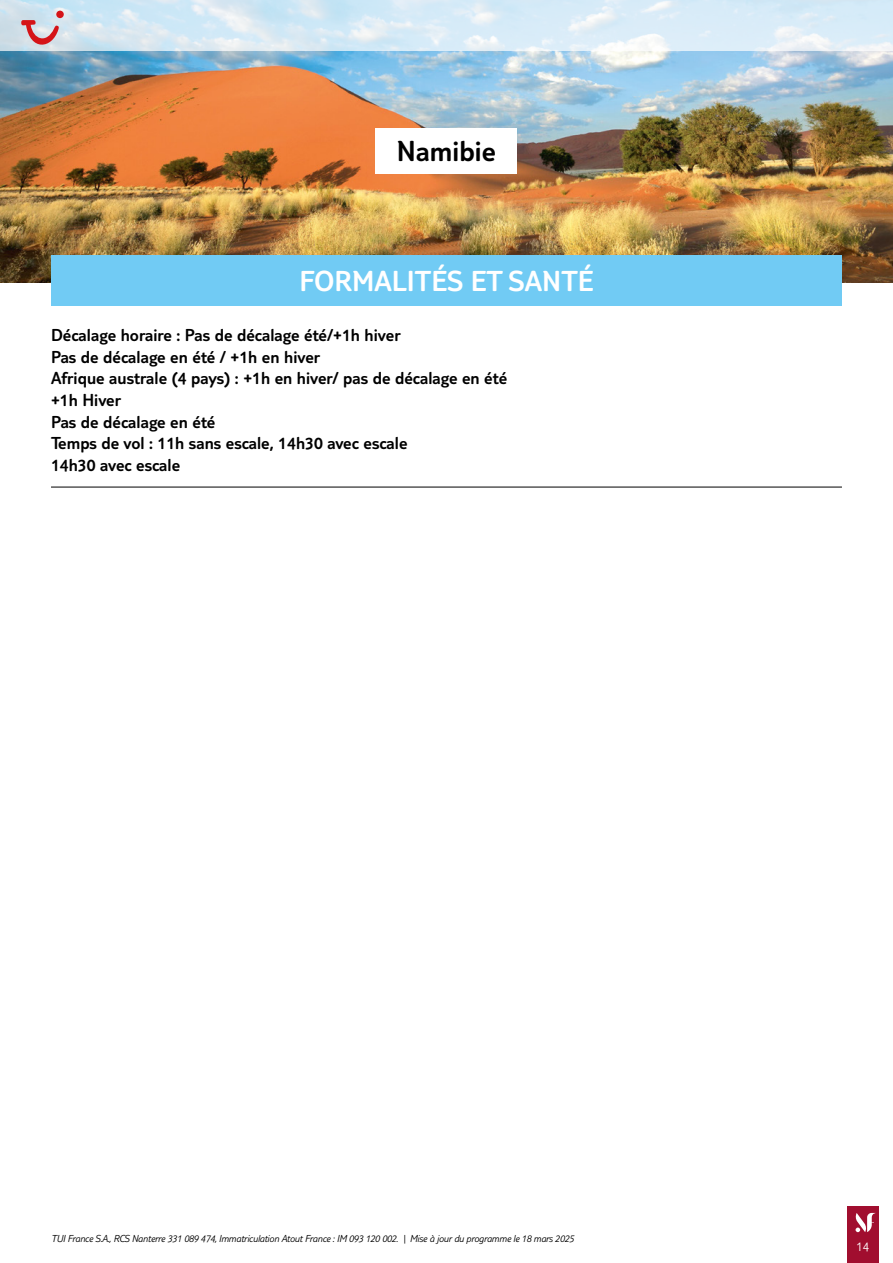
<style>
.page{position:relative;width:893px;height:1263px;background:#fff}
.page>*{position:absolute;margin:0;border:0;box-sizing:border-box;transform-origin:0 0}
.t1{font:300 30px "TUI Type";color:#fff}
.t2{font:300 30px "TUI Type";color:#000}
.t3{font:300 18px/21.6px "TUI Type";color:#000}
.t4{font:300 13.5px "TUI Type";color:#fff}
.t5{font:italic 300 10.5px "TUI Type";letter-spacing:-.02em;color:#000}
</style>
<div class="page">
<div style="left:847px;top:1206px;width:32px;height:57px;background:#a10e2f"></div>
<svg style="left:855px;top:1213px;width:21px;height:19px"></svg>
<img style="left:0;top:51px;width:893px;height:232px">
<svg style="left:0;top:0;width:893px;height:51px;background:#d9eaf5"></svg>
<div style="left:376px;top:128px;width:141px;height:46px;background:#fff"></div>
<hr style="left:51px;top:487px;width:791px;height:1px;background:#000">
<div style="left:51px;top:255px;width:791px;height:51px;background:#71cbf4"></div>
<svg style="left:21px;top:20px;width:38px;height:31px"></svg>
<div style="left:56px;top:11px;width:8px;height:7px;background:#d51317;border-radius:50%"></div>
<h1 class="t2" style="left:397px;top:134px;width:100px">Namibie</h1>
<h1 class="t1" style="left:299px;top:263px;width:295px">FORMALITÉS ET SANTÉ</h1>
<p class="t3" style="left:51px;top:324px;width:458px">Décalage horaire : Pas de décalage été/+1h hiver<br>Pas de décalage en été / +1h en hiver<br>Afrique australe (4 pays) : +1h en hiver/ pas de décalage en été +1h Hiver<br>Pas de décalage en été<br>Temps de vol : 11h sans escale, 14h30 avec escale<br>14h30 avec escale</p>
<p class="t5" style="left:51px;top:1232px;width:525px">TUI France S.A., RCS Nanterre 331 089 474, Immatriculation Atout France : IM 093 120 002. | Mise à jour du programme le 18 mars 2025</p>
<p class="t4" style="left:856px;top:1239px;width:14px">14</p>
</div>
